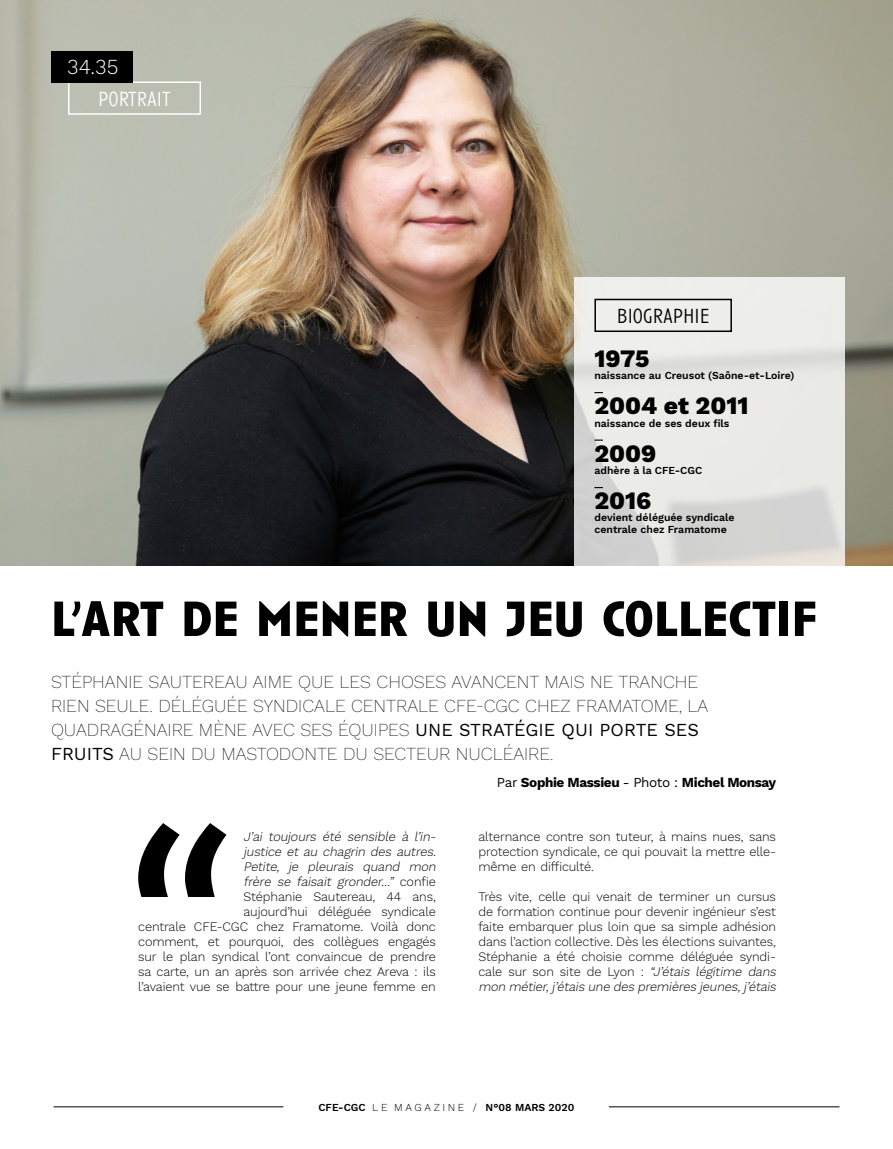
<style>
.page{position:relative;width:893px;height:1149px;background:#fff}
.page>*{position:absolute;margin:0;border:0;box-sizing:border-box;transform-origin:0 0}
.t1{font:700 51px "Anisette Pro";color:#000}
.t2{font:800 24.6px "Work Sans";color:#000}
.t3{font:300 21px "Anisette Pro";color:#000}
.t4{font:300 21px "Anisette Pro";color:#fff}
.t5{font:300 21px "Work Sans";color:#fff}
.t6{font:200 18px/24px "Work Sans";color:#000}
.t7{font:700 13.5px "Work Sans";letter-spacing:-.03em;color:#000}
.t8{font:300 12.75px/15px "Work Sans";letter-spacing:-.01em;color:#000;text-align:right}
.t9{font:600 10.5px/12px "Work Sans";color:#000}
.s1{font-weight:400}
.s2{font-style:italic}
.s3{font-weight:300}
</style>
<div class="page">
<img style="left:0;top:0;width:893px;height:566px">
<div style="left:68px;top:81px;width:133px;height:34px;border:2px solid #fff"></div>
<svg style="left:138px;top:823px;width:88px;height:73px"></svg>
<svg style="left:574px;top:277px;width:271px;height:289px;background:#e4e4e1"></svg>
<div style="left:594px;top:298px;width:138px;height:34px;border:2px solid #000"></div>
<div style="left:51px;top:51px;width:82px;height:32px;background:#000"></div>
<hr style="left:609px;top:1106px;width:230px;height:1px;background:#000">
<hr style="left:54px;top:1106px;width:229px;height:1px;background:#000">
<h3 class="t5" style="left:67px;top:54px;width:53px">34.35</h3>
<h3 class="t4" style="left:98px;top:85px;width:74px">PORTRAIT</h3>
<h3 class="t3" style="left:617px;top:302px;width:94px">BIOGRAPHIE</h3>
<h2 class="t2" style="left:594px;top:344px;width:56px">1975</h2>
<p class="t9" style="left:594px;top:370px;width:202px">naissance au Creusot (Saône-et-Loire)</p>
<h2 class="t2" style="left:594px;top:392px;width:156px">2004 et 2011</h2>
<p class="t9" style="left:594px;top:417px;width:137px">naissance de ses deux fils</p>
<h2 class="t2" style="left:594px;top:439px;width:63px">2009</h2>
<p class="t9" style="left:594px;top:465px;width:109px">adhère à la CFE-CGC</p>
<h2 class="t2" style="left:594px;top:486px;width:58px">2016</h2>
<p class="t9" style="left:594px;top:512px;width:142px">devient déléguée syndicale centrale chez Framatome</p>
<h1 class="t1" style="left:51px;top:583px;width:767px">L’ART DE MENER UN JEU COLLECTIF</h1>
<p class="t6" style="left:51px;top:670px;width:659px">STÉPHANIE SAUTEREAU AIME QUE LES CHOSES AVANCENT MAIS NE TRANCHE RIEN SEULE. DÉLÉGUÉE SYNDICALE CENTRALE CFE-CGC CHEZ FRAMATOME, LA QUADRAGÉNAIRE MÈNE AVEC SES ÉQUIPES <span class="s1">UNE STRATÉGIE QUI PORTE SES FRUITS</span> AU SEIN DU MASTODONTE DU SECTEUR NUCLÉAIRE.</p>
<p class="t7" style="left:497px;top:774px;width:281px"><span class="s1">Par</span> Sophie Massieu <span class="s1">- Photo :</span> Michel Monsay</p>
<p class="t8" style="left:138px;top:829px;width:302px"><span class="s2">J’ai toujours été sensible à l’in-<br>justice et au chagrin des autres.<br>Petite, je pleurais quand mon<br>frère se faisait gronder…”</span> c o n fi e<br>Stéphanie Sautereau, 44 ans,<br>aujourd’hui déléguée syndicale<br>centrale CFE-CGC chez Framatome. Voilà donc comment, et pourquoi, des collègues engagés sur le plan syndical l’ont convaincue de prendre sa carte, un an après son arrivée chez Areva : ils l’avaient vue se battre pour une jeune femme en</p>
<p class="t8" style="left:478px;top:829px;width:299px;text-align:justify">alternance contre son tuteur, à mains nues, sans protection syndicale, ce qui pouvait la mettre elle&shy;même en difficulté.</p>
<p class="t8" style="left:478px;top:889px;width:302px;text-align:left">Très vite, celle qui venait de terminer un cursus de formation continue pour devenir ingénieur s’est faite embarquer plus loin que sa simple adhésion dans l’action collective. Dès les élections suivantes, Stéphanie a été choisie comme déléguée syndi&shy;c a le s u r s o n s i te d e Lyo n : <span class="s2">“J’étais légitime dans mon métier,j ’étais une des premières jeunes,j ’étais</span></p>
<p class="t9" style="left:318px;top:1101px;width:257px">CFE-CGC <span class="s3">L E M A G A Z I N E /</span> N°08 MARS 2020</p>
</div>
